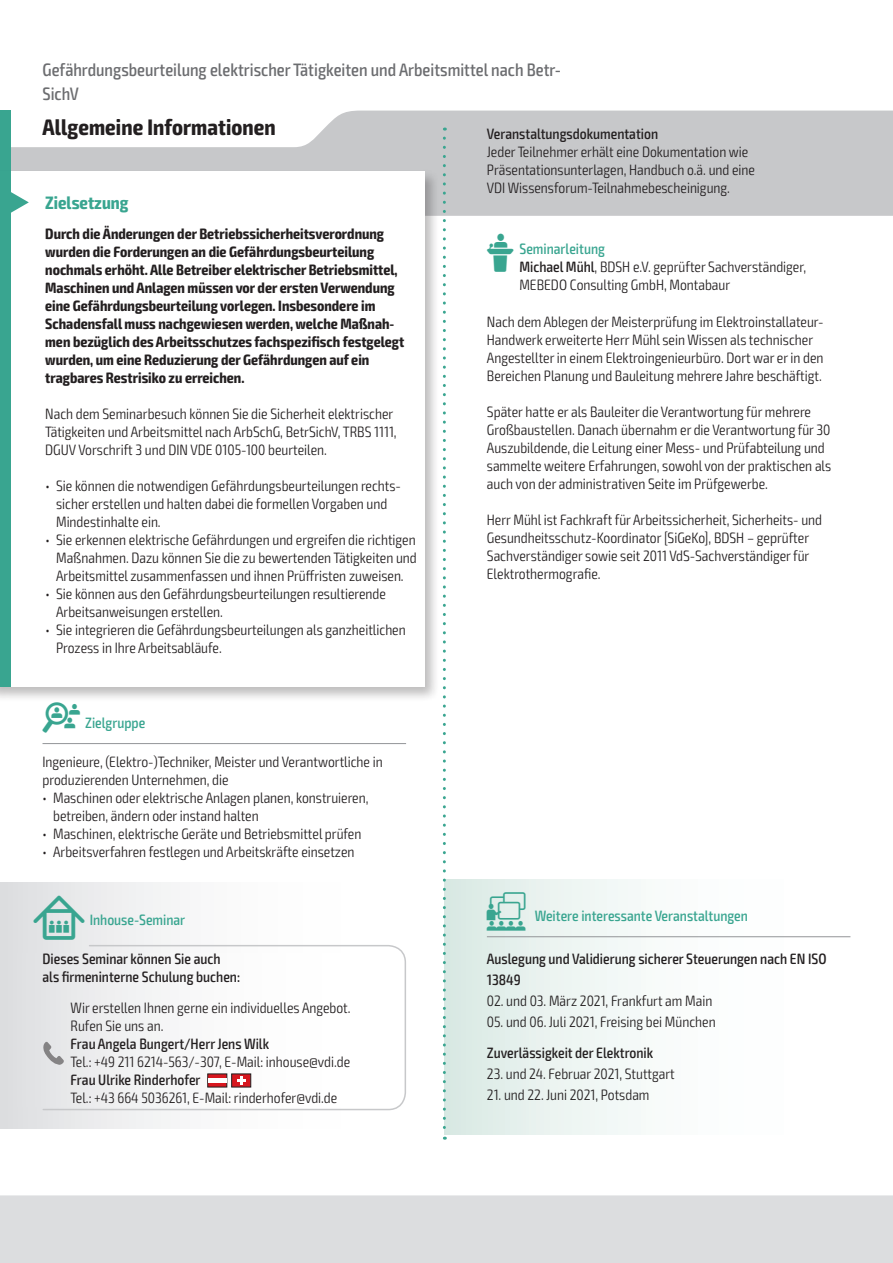
<style>
.page{position:relative;width:893px;height:1263px;background:#fff}
.page>*{position:absolute;margin:0;border:0;box-sizing:border-box;transform-origin:0 0}
.t1{font:700 condensed 22.5px "Exo 2";letter-spacing:.005em;color:#231f20}
.t2{font:500 condensed 18px/24px "Exo 2";color:#6c6d70}
.t3{font:700 condensed 18px "Exo 2";color:#39a590}
.t4{font:300 condensed 15px/18px "Exo 2";color:#231f20}
.t5{font:700 condensed 15px/18px "Exo 2";color:#231f20}
.t6{font:500 condensed 15px/21px "Exo 2";color:#231f20}
.t7{font:500 condensed 15px "Exo 2";color:#39a590}
.s1{font-family:"VDI Iconset S4 A Regular";font-weight:400;font-stretch:normal}
.s2{font-family:"VDI Iconset S4 A Regular";font-weight:400;font-stretch:normal;font-size:15.45px}
.s3{font-weight:500}
.s4{font-family:"VDI Iconset S4 A Regular";font-weight:400;font-stretch:normal;font-size:19.5px}
</style>
<div class="page">
<div style="left:0;top:1195px;width:893px;height:68px;background:#dcdddf"></div>
<svg style="left:11px;top:111px;width:881px;height:105px;fill:#c7c8ca"></svg>
<hr style="left:892px;top:111px;width:1px;height:105px;background:#39a590">
<div style="left:0;top:111px;width:11px;height:63px;background:#39a590"></div>
<div style="left:444px;top:879px;width:406px;height:255px;background:linear-gradient(to right,#dfece8,#fff)"></div>
<hr style="left:487px;top:936px;width:363px;height:1px;background:#939598">
<hr style="left:43px;top:743px;width:363px;height:1px;background:#939598">
<div style="left:0;top:168px;width:440px;height:534px;background:#231f20;opacity:.3"></div>
<div style="left:0;top:171px;width:424px;height:516px;background:#fff"></div>
<div style="left:0;top:171px;width:11px;height:516px;background:#39a590"></div>
<svg style="left:11px;top:192px;width:18px;height:21px"></svg>
<div style="left:0;top:882px;width:406px;height:247px;background:linear-gradient(to right,#e3e3e5,#fff)"></div>
<svg style="left:42px;top:944px;width:364px;height:167px"></svg>
<div style="left:0;top:954px;width:383px;height:152px;background:linear-gradient(to right,#e2e3e5,#fff)"></div>
<svg style="left:207px;top:1073px;width:44px;height:14px"></svg>
<hr style="left:208px;top:1078px;width:19px;height:4px;background:#fff">
<svg style="left:43px;top:1042px;width:21px;height:23px"></svg>
<svg style="left:443px;top:138px;width:3px;height:1002px"></svg>
<p class="t2" style="left:43px;top:58px;width:520px">Gefährdungsbeurteilung elektrischer Tätigkeiten und Arbeitsmittel nach Betr-<br>SichV</p>
<h1 class="t1" style="left:43px;top:113px;width:235px">Allgemeine Informationen</h1>
<p class="t6" style="left:487px;top:124px;width:173px">Veranstaltungsdokumentation</p>
<p class="t4" style="left:487px;top:143px;width:270px">Jeder Teilnehmer erhält eine Dokumentation wie<br>Präsentationsunterlagen, Handbuch o.ä. und eine<br>VDI Wissensforum-Teilnahmebescheinigung.</p>
<p class="t3" style="left:45px;top:192px;width:85px">Zielsetzung</p>
<p class="t5" style="left:45px;top:225px;width:361px">Durch die Änderungen der Betriebssicherheitsverordnung wurden die Forderungen an die Gefährdungsbeurteilung nochmals erhöht. Alle Betreiber elektrischer Betriebsmittel, Maschinen und Anlagen müssen vor der ersten Verwendung eine Gefährdungsbeurteilung vorlegen. Insbesondere im Schadensfall muss nachgewiesen werden, welche Maßnah&shy;men bezüglich des Arbeitsschutzes fachspezifisch festgelegt wurden, um eine Reduzierung der Gefährdungen auf ein tragbares Restrisiko zu erreichen.</p>
<p class="t4" style="left:45px;top:405px;width:353px">Nach dem Seminarbesuch können Sie die Sicherheit elektrischer<br>Tätigkeiten und Arbeitsmittel nach ArbSchG, BetrSichV, TRBS 1111,<br>DGUV Vorschrift 3 und DIN VDE 0105-100 beurteilen.</p>
<p class="t4" style="left:56px;top:477px;width:346px;text-indent:-11px">• Sie können die notwendigen Gefährdungsbeurteilungen rechts&shy;sicher erstellen und halten dabei die formellen Vorgaben und<br>Mindestinhalte ein.</p>
<p class="t4" style="left:56px;top:531px;width:362px;text-align:justify;text-indent:-11px">• Sie erkennen elektrische Gefährdungen und ergreifen die richtigen Maßnahmen. Dazu können Sie die zu bewertenden Tätigkeiten und Arbeitsmittel zusammenfassen und ihnen Prüffristen zuweisen.</p>
<p class="t4" style="left:56px;top:585px;width:331px;text-indent:-11px">• Sie können aus den Gefährdungsbeurteilungen resultierende<br>Arbeitsanweisungen erstellen.</p>
<p class="t4" style="left:56px;top:621px;width:351px;text-indent:-11px">• Sie integrieren die Gefährdungsbeurteilungen als ganzheitlichen<br>Prozess in Ihre Arbeitsabläufe.</p>
<p class="t7" style="left:43px;top:714px;width:104px"><span class="s1">Z</span> Zielgruppe</p>
<p class="t4" style="left:43px;top:753px;width:342px">Ingenieure, (Elektro-)Techniker, Meister und Verantwortliche in produzierenden Unternehmen, die</p>
<p class="t4" style="left:53px;top:789px;width:317px;text-indent:-11px">• Maschinen oder elektrische Anlagen planen, konstruieren, betreiben, ändern oder instand halten</p>
<p class="t4" style="left:43px;top:825px;width:320px">• Maschinen, elektrische Geräte und Betriebsmittel prüfen</p>
<p class="t4" style="left:43px;top:843px;width:314px">• Arbeitsverfahren festlegen und Arbeitskräfte einsetzen</p>
<p class="t7" style="left:33px;top:911px;width:153px"><span class="s2">I</span> Inhouse-Seminar</p>
<p class="t6" style="left:43px;top:950px;width:199px;line-height:18px">Dieses Seminar können Sie auch als firmeninterne Schulung buchen:</p>
<p class="t4" style="left:71px;top:999px;width:282px">Wir erstellen Ihnen gerne ein individuelles Angebot.<br>Rufen Sie uns an.</p>
<p class="t6" style="left:71px;top:1034px;width:200px">Frau Angela Bungert/Herr Jens Wilk</p>
<p class="t4" style="left:71px;top:1053px;width:281px">Tel.: +49 211 6214-563/-307, E-Mail: inhouse@vdi.de</p>
<p class="t6" style="left:71px;top:1070px;width:132px">Frau Ulrike Rinderhofer</p>
<p class="t4" style="left:71px;top:1089px;width:268px">Tel.: +43 664 5036261, E-Mail: rinderhofer@vdi.de</p>
<p class="t7" style="left:487px;top:240px;width:120px"><span class="s1">L</span> Seminarleitung</p>
<p class="t4" style="left:519px;top:258px;width:288px"><span class="s3">Michael Mühl</span>, BDSH e.V. geprüfter Sachverständiger,<br>MEBEDO Consulting GmbH, Montabaur</p>
<p class="t4" style="left:487px;top:313px;width:338px">Nach dem Ablegen der Meisterprüfung im Elektroinstallateur-Handwerk erweiterte Herr Mühl sein Wissen als technischer Angestellter in einem Elektroingenieurbüro. Dort war er in den Bereichen Planung und Bauleitung mehrere Jahre beschäftigt.</p>
<p class="t4" style="left:487px;top:403px;width:346px">Später hatte er als Bauleiter die Verantwortung für mehrere Großbaustellen. Danach übernahm er die Verantwortung für 30<br>Auszubildende, die Leitung einer Mess- und Prüfabteilung und sammelte weitere Erfahrungen, sowohl von der praktischen als auch von der administrativen Seite im Prüfgewerbe.</p>
<p class="t4" style="left:487px;top:511px;width:337px">Herr Mühl ist Fachkraft für Arbeitssicherheit, Sicherheits- und Gesundheitsschutz-Koordinator [SiGeKo], BDSH – geprüfter Sachverständiger sowie seit 2011 VdS-Sachverständiger für Elektrothermografie.</p>
<p class="t7" style="left:487px;top:907px;width:263px"><span class="s4">W</span> Weitere interessante Veranstaltungen</p>
<p class="t6" style="left:487px;top:948px;width:341px">Auslegung und Validierung sicherer Steuerungen nach EN ISO<br>13849</p>
<p class="t4" style="left:487px;top:992px;width:227px">02. und 03. März 2021, Frankfurt am Main</p>
<p class="t4" style="left:487px;top:1013px;width:230px">05. und 06. Juli 2021, Freising bei München</p>
<p class="t6" style="left:487px;top:1043px;width:168px">Zuverlässigkeit der Elektronik</p>
<p class="t4" style="left:487px;top:1065px;width:189px">23. und 24. Februar 2021, Stuttgart</p>
<p class="t4" style="left:487px;top:1086px;width:164px">21. und 22. Juni 2021, Potsdam</p>
</div>
